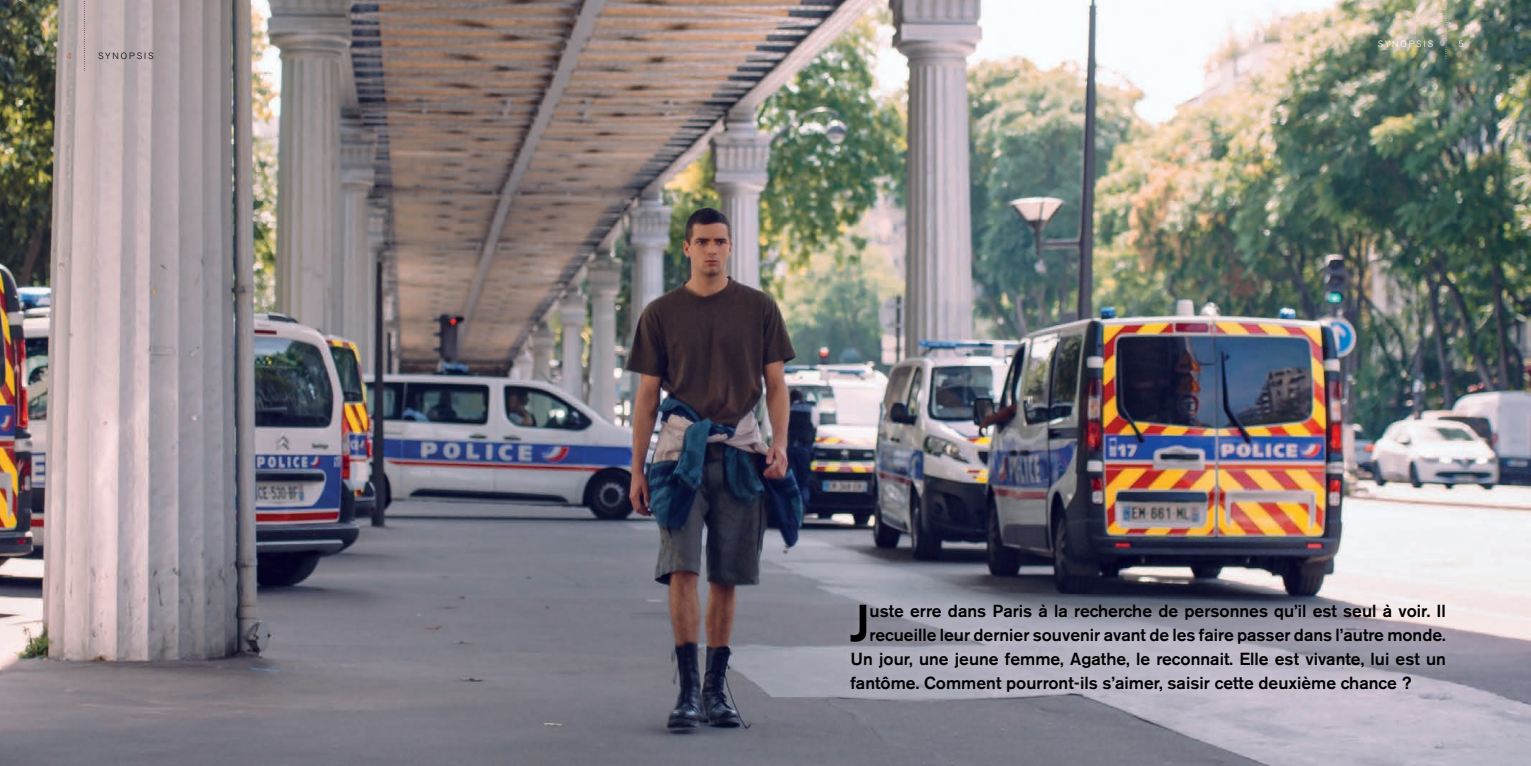
<style>
.page{position:relative;width:1531px;height:766px;background:#fff}
.page>*{position:absolute;margin:0;border:0;box-sizing:border-box;transform-origin:0 0}
.t1{font:500 51.3px "Akzidenz Grotesk BE";color:#000}
.t2{font:500 17.4px "Akzidenz Grotesk BE";color:#000}
.t3{font:300 9px "Akzidenz Grotesk BE";letter-spacing:.22em;color:#fff}
.t4{font:300 9px "Akzidenz Grotesk BE";letter-spacing:.22em;color:#000}
.t5{font:300 9px "Akzidenz Grotesk BE";color:#c7592c}
</style>
<div class="page">
<img style="left:0;top:0;width:1531px;height:765px">
<svg style="left:1445px;top:0;width:1px;height:59px"></svg>
<svg style="left:84px;top:0;width:1px;height:71px"></svg>
<img style="left:841px;top:594px;width:613px;height:106px">
<p class="t5" style="left:67px;top:51px;width:7px">4</p>
<p class="t4" style="left:98px;top:51px;width:57px">SYNOPSIS</p>
<p class="t3" style="left:1378px;top:39px;width:57px">SYNOPSIS</p>
<p class="t3" style="left:1458px;top:39px;width:7px">5</p>
<h1 class="t1" style="left:849px;top:591px;width:22px">J</h1>
<p class="t2" style="left:869px;top:600px;width:578px">uste erre dans Paris à la recherche de personnes qu’il est seul à voir. Il</p>
<p class="t2" style="left:869px;top:624px;width:578px">recueille leur dernier souvenir avant de les faire passer dans l’autre monde.</p>
<p class="t2" style="left:850px;top:648px;width:597px">Un jour, une jeune femme, Agathe, le reconnait. Elle est vivante, lui est un</p>
<p class="t2" style="left:850px;top:672px;width:562px">fantôme. Comment pourront-ils s’aimer, saisir cette deuxième chance ?</p>
</div>
